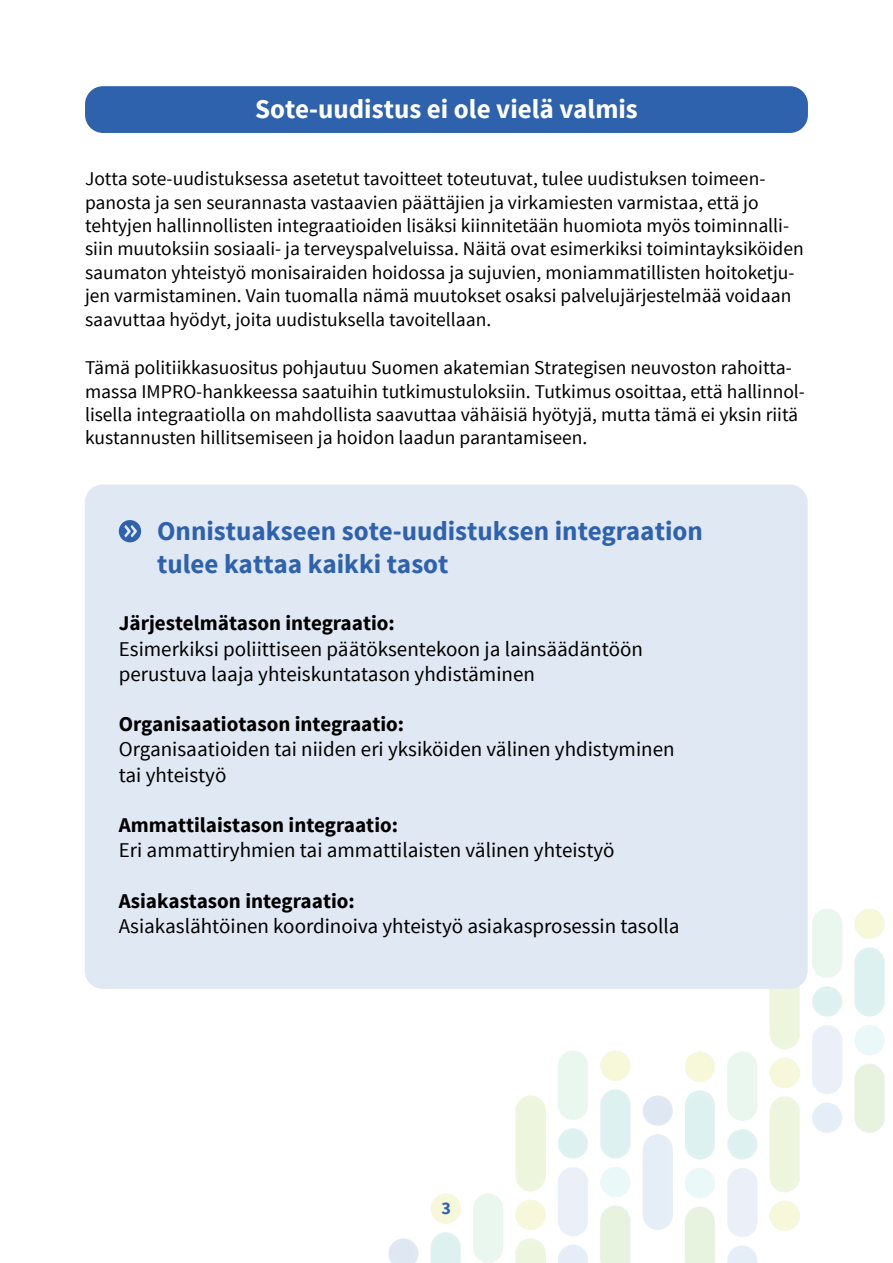
<style>
.page{position:relative;width:893px;height:1263px;background:#fff}
.page>*{position:absolute;margin:0;border:0;box-sizing:border-box;transform-origin:0 0}
.otsikko_laatikossa_1{font:700 27px "Source Sans Pro";color:#2f62ad}
.t1{font:700 27px "Source Sans Pro";color:#fff}
.leipis_laatikko{font:21px/25.2px "Source Sans Pro";color:#000}
.t2{font:19.5px/23.4px "Source Sans Pro";color:#000}
.t3{font:700 18px "Source Sans Pro";color:#2f62ad}
.s1{font-weight:700}
</style>
<div class="page">
<img style="left:388px;top:909px;width:497px;height:354px">
<div style="left:85px;top:86px;width:723px;height:47px;background:#2f62ad;border-radius:18px"></div>
<div style="left:85px;top:484px;width:723px;height:505px;background:#e0e8f3;border-radius:18px"></div>
<svg style="left:119px;top:520px;width:22px;height:22px"></svg>
<h2 class="t1" style="left:255px;top:92px;width:384px">Sote-uudistus ei ole vielä valmis</h2>
<p class="t2" style="left:85px;top:167px;width:720px">Jotta sote-uudistuksessa asetetut tavoitteet toteutuvat, tulee uudistuksen toimeen&shy;panosta ja sen seurannasta vastaavien päättäjien ja virkamiesten varmistaa, että jo tehtyjen hallinnollisten integraatioiden lisäksi kiinnitetään huomiota myös toiminnalli&shy;siin muutoksiin sosiaali- ja terveyspalveluissa. Näitä ovat esimerkiksi toimintayksiköiden saumaton yhteistyö monisairaiden hoidossa ja sujuvien, moniammatillisten hoitoketju&shy;jen varmistaminen. Vain tuomalla nämä muutokset osaksi palvelujärjestelmää voidaan saavuttaa hyödyt, joita uudistuksella tavoitellaan.</p>
<p class="t2" style="left:85px;top:356px;width:721px">Tämä politiikkasuositus pohjautuu Suomen akatemian Strategisen neuvoston rahoitta&shy;massa IMPRO-hankkeessa saatuihin tutkimustuloksiin. Tutkimus osoittaa, että hallinnol&shy;lisella integraatiolla on mahdollista saavuttaa vähäisiä hyötyjä, mutta tämä ei yksin riitä kustannusten hillitsemiseen ja hoidon laadun parantamiseen.</p>
<h3 class="otsikko_laatikossa_1" style="left:157px;top:514px;width:547px">Onnistuakseen sote-uudistuksen integraation</h3>
<h3 class="otsikko_laatikossa_1" style="left:157px;top:546px;width:293px">tulee kattaa kaikki tasot</h3>
<p class="leipis_laatikko" style="left:119px;top:611px;width:526px"><span class="s1">Järjestelmätason integraatio:<br></span>Esimerkiksi poliittiseen päätöksentekoon ja lainsäädäntöön</p>
<p class="leipis_laatikko" style="left:119px;top:661px;width:418px">perustuva laaja yhteiskuntatason yhdistäminen</p>
<p class="leipis_laatikko" style="left:119px;top:712px;width:557px"><span class="s1">Organisaatiotason integraatio:<br></span>Organisaatioiden tai niiden eri yksiköiden välinen yhdistyminen</p>
<p class="leipis_laatikko" style="left:119px;top:762px;width:109px">tai yhteistyö</p>
<p class="leipis_laatikko" style="left:119px;top:813px;width:497px"><span class="s1">Ammattilaistason integraatio:<br></span>Eri ammattiryhmien tai ammattilaisten välinen yhteistyö</p>
<p class="leipis_laatikko" style="left:119px;top:888px;width:562px"><span class="s1">Asiakastason integraatio:<br></span>Asiakaslähtöinen koordinoiva yhteistyö asiakasprosessin tasolla</p>
<p class="t3" style="left:441px;top:1196px;width:11px">3</p>
</div>
